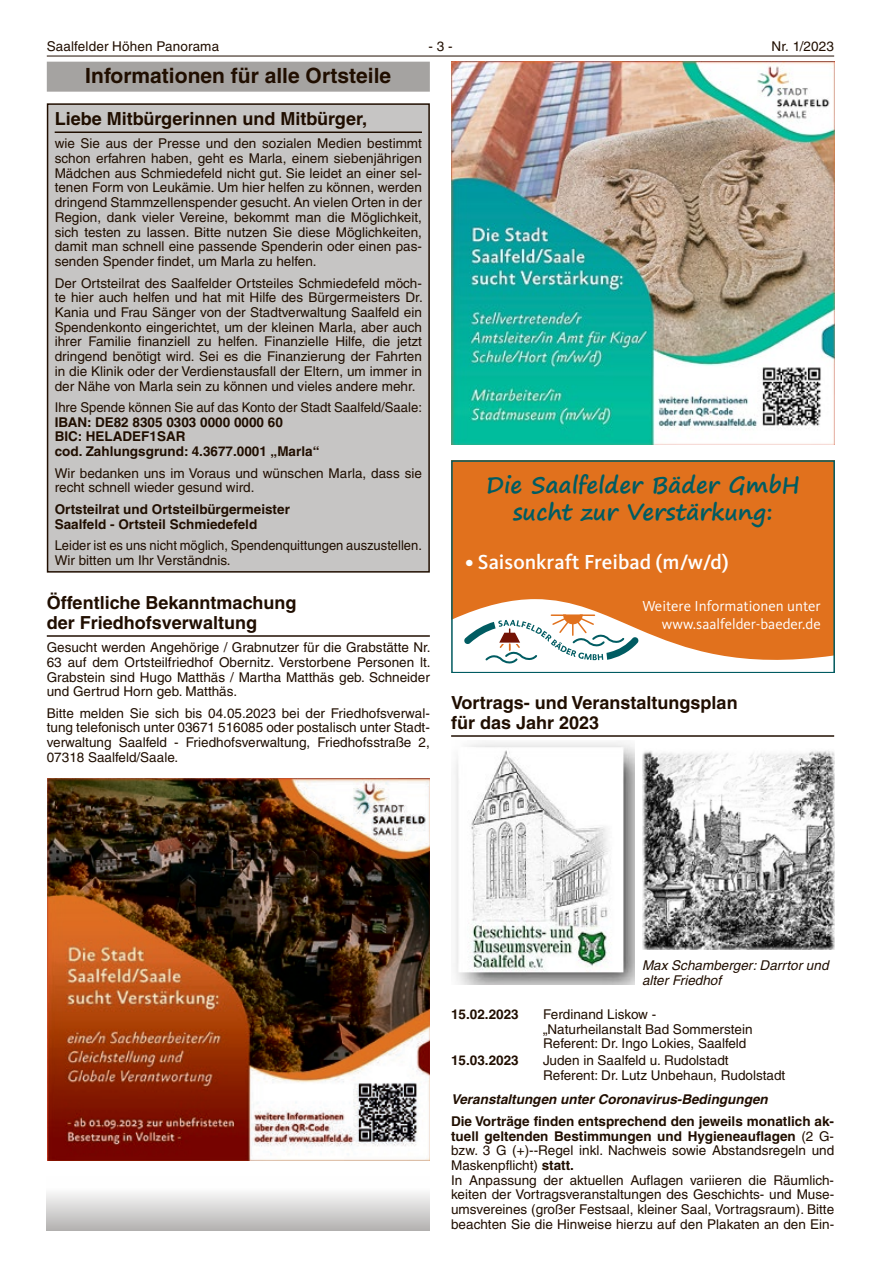
<style>
.page{position:relative;width:881px;height:1263px;background:#fff}
.page>*{position:absolute;margin:0;border:0;box-sizing:border-box;transform-origin:0 0}
.t1{font:700 22.5px/27px "Segoe Print";color:#005c62;text-align:center}
.t2{font:700 21px "Helvetica LT";color:#200e00}
.t3{font:500 21px "Kievit OT";color:#fff}
.t4{font:700 18px/19.6px "Helvetica LT";color:#200e00}
.t5{font:15px/18px "Kievit OT";color:#fff;text-align:right}
.t6{font:13.5px/14.7px "Helvetica LT";color:#200e00}
.t7{font:700 13.5px/14.7px "Helvetica LT";color:#200e00}
.t8{font:13.5px/14.7px "Helvetica LT";color:#200e00;scale:.96 1}
.t9{font:italic 700 13.5px "Helvetica LT";color:#200e00}
.t10{font:italic 13.5px/14.7px "Helvetica LT";color:#200e00}
.s1{font-weight:700}
</style>
<div class="page">
<hr style="left:47px;top:56px;width:786px;height:1px;background:#200e00">
<hr style="left:451px;top:735px;width:382px;height:2px;background:#200e00">
<img style="left:451px;top:62px;width:382px;height:382px">
<div style="left:451px;top:460px;width:382px;height:213px;background:#e1711d"></div>
<svg style="left:453px;top:599px;width:378px;height:72px"></svg>
<div style="left:451px;top:460px;width:382px;height:213px;border:1px solid #005c62"></div>
<img style="left:455px;top:742px;width:179px;height:243px">
<div style="left:47px;top:62px;width:382px;height:30px;background:#a5a3a1"></div>
<hr style="left:47px;top:635px;width:382px;height:2px;background:#200e00">
<div style="left:48px;top:104px;width:381px;height:468px;background:#c6c5c4"></div>
<hr style="left:55px;top:131px;width:367px;height:2px;background:#200e00">
<div style="left:47px;top:103px;width:382px;height:470px;border:2px solid #200e00"></div>
<img style="left:47px;top:778px;width:382px;height:383px">
<div style="left:47px;top:1176px;width:382px;height:55px;background:linear-gradient(to bottom,#fff,#b5b3b2)"></div>
<img style="left:642px;top:751px;width:191px;height:198px">
<p class="t6" style="left:47px;top:39px;width:174px">Saalfelder Höhen Panorama</p>
<p class="t6" style="left:428px;top:39px;width:26px">- 3 -</p>
<p class="t6" style="left:771px;top:39px;width:64px">Nr. 1/2023</p>
<h2 class="t2" style="left:85px;top:63px;width:307px">Informationen für alle Ortsteile</h2>
<h3 class="t4" style="left:55px;top:109px;width:314px">Liebe Mitbürgerinnen und Mitbürger,</h3>
<p class="t6" style="left:55px;top:136px;width:368px;text-align:justify">wie Sie aus der Presse und den sozialen Medien bestimmt schon erfahren haben, geht es Marla, einem siebenjährigen Mädchen aus Schmiedefeld nicht gut. Sie leidet an einer sel&shy;tenen Form von Leukämie. Um hier helfen zu können, werden dringend Stammzellenspender gesucht. An vielen Orten in der Region, dank vieler Vereine, bekommt man die Möglichkeit, sich testen zu lassen. Bitte nutzen Sie diese Möglichkeiten, damit man schnell eine passende Spenderin oder einen pas&shy;senden Spender findet, um Marla zu helfen.</p>
<p class="t6" style="left:55px;top:275px;width:369px;text-align:justify">Der Ortsteilrat des Saalfelder Ortsteiles Schmiedefeld möch&shy;te hier auch helfen und hat mit Hilfe des Bürgermeisters Dr.<br>Kania und Frau Sänger von der Stadtverwaltung Saalfeld ein Spendenkonto eingerichtet, um der kleinen Marla, aber auch ihrer Familie finanziell zu helfen. Finanzielle Hilfe, die jetzt dringend benötigt wird. Sei es die Finanzierung der Fahrten in die Klinik oder der Verdienstausfall der Eltern, um immer in der Nähe von Marla sein zu können und vieles andere mehr.</p>
<p class="t6" style="left:55px;top:400px;width:368px">Ihre Spende können Sie auf das Konto der Stadt Saalfeld/Saale:</p>
<p class="t7" style="left:55px;top:414px;width:266px">IBAN: DE82 8305 0303 0000 0000 60<br>BIC: HELADEF1SAR<br>cod. Zahlungsgrund: 4.3677.0001 „Marla“</p>
<p class="t6" style="left:55px;top:465px;width:368px">Wir bedanken uns im Voraus und wünschen Marla, dass sie recht schnell wieder gesund wird.</p>
<p class="t7" style="left:55px;top:501px;width:237px">Ortsteilrat und Ortsteilbürgermeister<br>Saalfeld - Ortsteil Schmiedefeld</p>
<p class="t8" style="left:55px;top:538px;width:384px">Leider ist es uns nicht möglich, Spendenquittungen auszustellen.<br>Wir bitten um Ihr Verständnis.</p>
<h3 class="t4" style="left:47px;top:593px;width:251px">Öffentliche Bekanntmachung der Friedhofsverwaltung</h3>
<p class="t6" style="left:47px;top:640px;width:385px;text-align:justify">Gesucht werden Angehörige / Grabnutzer für die Grabstätte Nr.<br>63 auf dem Ortsteilfriedhof Obernitz. Verstorbene Personen lt.<br>Grabstein sind Hugo Matthäs / Martha Matthäs geb. Schneider und Gertrud Horn geb. Matthäs.</p>
<p class="t6" style="left:47px;top:706px;width:384px;text-align:justify">Bitte melden Sie sich bis 04.05.2023 bei der Friedhofsverwal&shy;tung telefonisch unter 03671 516085 oder postalisch unter Stadt&shy;verwaltung Saalfeld - Friedhofsverwaltung, Friedhofsstraße 2, 07318 Saalfeld/Saale.</p>
<h1 class="t1" style="left:486px;top:471px;width:315px">Die Saalfelder Bäder GmbH sucht zur Verstärkung:</h1>
<h2 class="t3" style="left:465px;top:549px;width:265px">• Saisonkraft Freibad (m/w/d)</h2>
<p class="t5" style="left:642px;top:596px;width:180px">Weitere Informationen unter www.saalfelder-baeder.de</p>
<h3 class="t4" style="left:451px;top:693px;width:288px">Vortrags- und Veranstaltungsplan für das Jahr 2023</h3>
<p class="t10" style="left:641px;top:958px;width:188px">Max Schamberger: Darrtor und alter Friedhof</p>
<p class="t7" style="left:451px;top:1006px;width:69px">15.02.2023</p>
<p class="t6" style="left:543px;top:1007px;width:211px">Ferdinand Liskow - „Naturheilanstalt Bad Sommerstein<br>Referent: Dr. Ingo Lokies, Saalfeld</p>
<p class="t7" style="left:451px;top:1052px;width:69px">15.03.2023</p>
<p class="t6" style="left:543px;top:1053px;width:244px">Juden in Saalfeld u. Rudolstadt<br>Referent: Dr. Lutz Unbehaun, Rudolstadt</p>
<p class="t9" style="left:451px;top:1091px;width:318px">Veranstaltungen unter Coronavirus-Bedingungen</p>
<p class="t6" style="left:451px;top:1114px;width:384px"><span class="s1">Die Vorträge finden entsprechend den jeweils monatlich ak&shy;tuell geltenden Bestimmungen und Hygieneauflagen</span> (2 G&shy;bzw. 3 G (+)--Regel inkl. Nachweis sowie Abstandsregeln und Maskenpflicht) <span class="s1">statt.<br></span>In Anpassung der aktuellen Auflagen variieren die Räumlich&shy;keiten der Vortragsveranstaltungen des Geschichts- und Muse&shy;umsvereines (großer Festsaal, kleiner Saal, Vortragsraum). Bitte beachten Sie die Hinweise hierzu auf den Plakaten an den Ein-</p>
</div>
